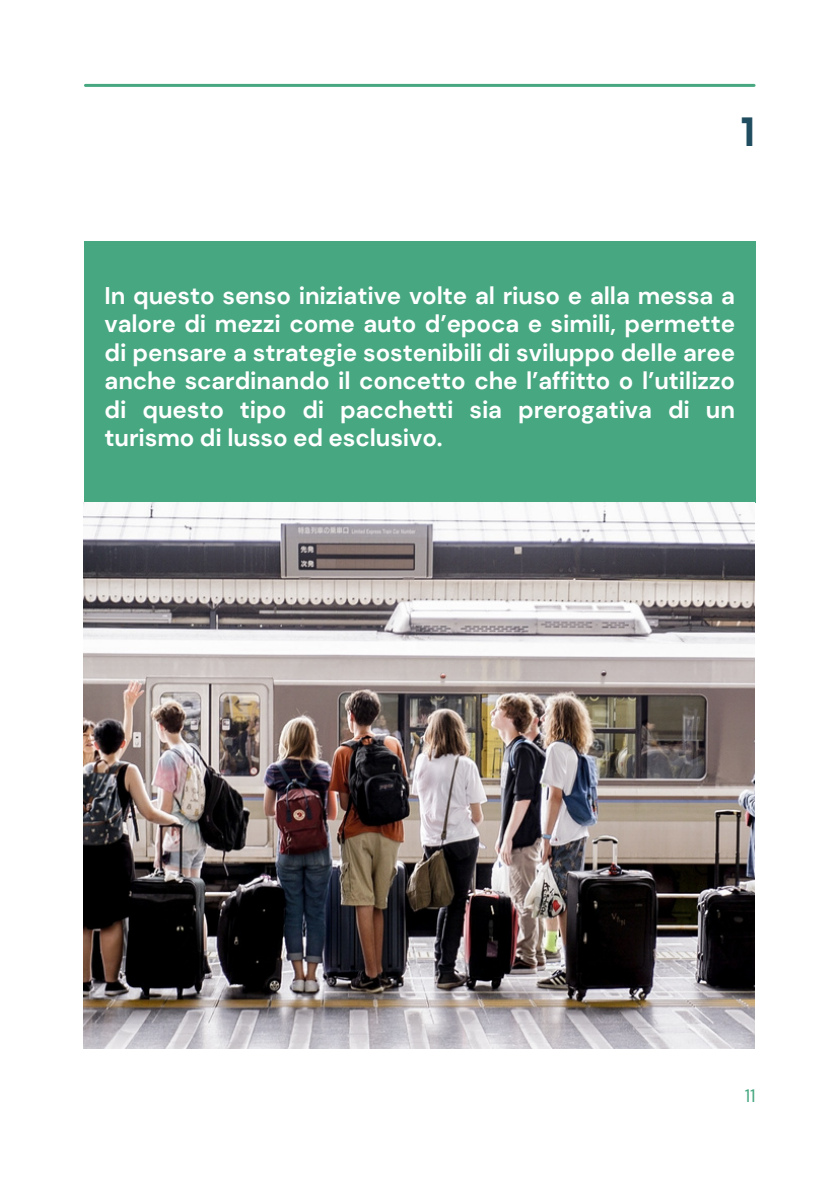
<style>
.page{position:relative;width:839px;height:1191px;background:#fff}
.page>*{position:absolute;margin:0;border:0;box-sizing:border-box;transform-origin:0 0}
.t1{font:900 40px "Lovelo";color:#204c5f}
.t2{font:700 24px/28.4px "DM Sans";letter-spacing:-.005em;color:#fff;text-align:justify}
.t3{font:18px "DM Sans";color:#47a781}
</style>
<div class="page">
<hr style="left:85px;top:84px;width:669px;height:3px;background:#47a781">
<div style="left:84px;top:241px;width:671px;height:261px;background:#47a781"></div>
<img style="left:84px;top:502px;width:670px;height:546px">
<h1 class="t1" style="left:740px;top:116px;width:16px">1</h1>
<p class="t2" style="left:104px;top:281px;width:632px">In questo senso iniziative volte al riuso e alla messa a valore di mezzi come auto d’epoca e simili, permette di pensare a strategie sostenibili di sviluppo delle aree anche scardinando il concetto che l’affitto o l’utilizzo di questo tipo di pacchetti sia prerogativa di un turismo di lusso ed esclusivo.</p>
<p class="t3" style="left:744px;top:1085px;width:12px">11</p>
</div>
